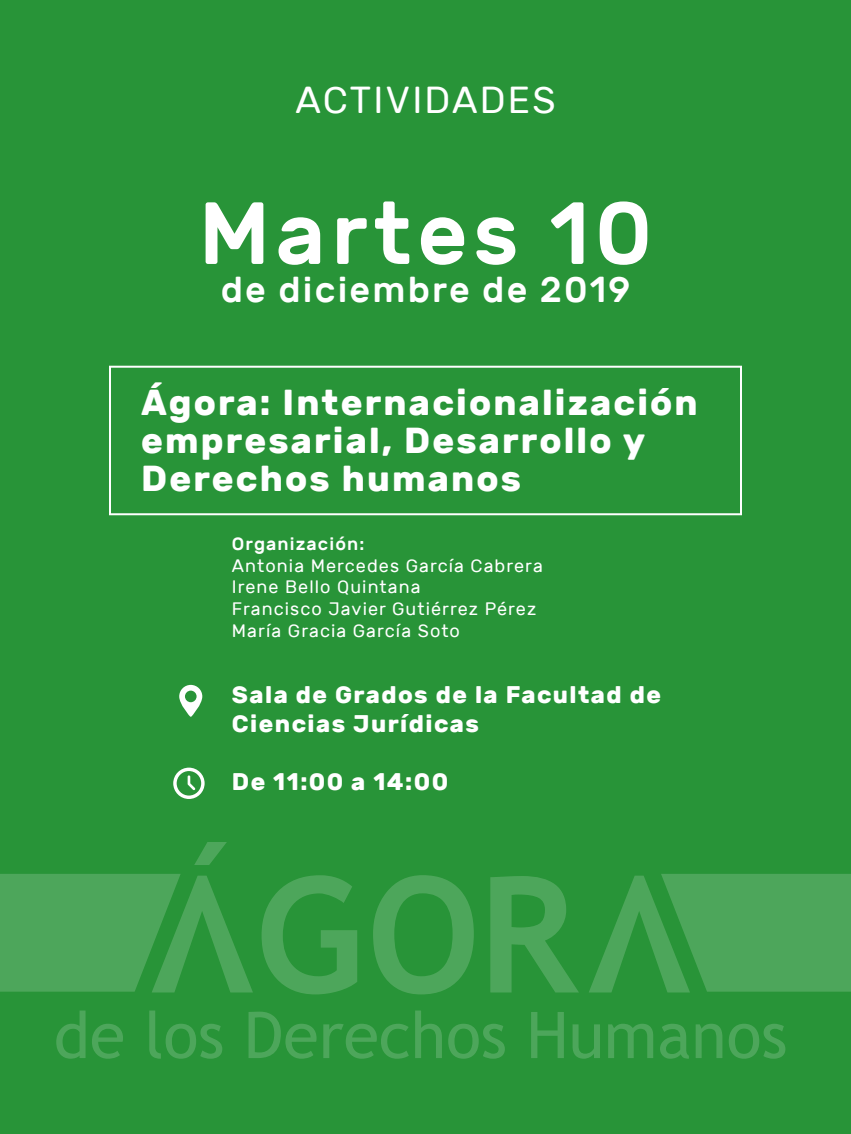
<style>
.page{position:relative;width:851px;height:1134px;background:#fff}
.page>*{position:absolute;margin:0;border:0;box-sizing:border-box;transform-origin:0 0}
.t1{font:500 88px "Rubik";letter-spacing:.06em;color:#fff}
.t2{font:37.4px "Rubik";letter-spacing:.06em;color:#fff}
.t3{font:700 36px/37.8px "Rubik";letter-spacing:.06em;color:#fff}
.t4{font:500 36px "Rubik";letter-spacing:.06em;color:#fff}
.t5{font:700 24px/28.8px "Rubik";letter-spacing:.06em;color:#fff}
.t6{font:18px/21.6px "Rubik";letter-spacing:.06em;color:#fff}
.t7{font:500 18px "Rubik";letter-spacing:.06em;color:#fff}
</style>
<div class="page">
<div style="left:0;top:0;width:850px;height:1134px;background:#289438"></div>
<svg style="left:261px;top:875px;width:318px;height:119px"></svg>
<svg style="left:194px;top:842px;width:33px;height:23px"></svg>
<svg style="left:589px;top:874px;width:261px;height:118px"></svg>
<svg style="left:0;top:874px;width:253px;height:118px"></svg>
<svg style="left:56px;top:1010px;width:729px;height:49px"></svg>
<svg style="left:179px;top:685px;width:23px;height:32px"></svg>
<svg style="left:173px;top:768px;width:31px;height:31px"></svg>
<div style="left:109px;top:366px;width:632px;height:149px;border:2px solid #fff"></div>
<h2 class="t2" style="left:295px;top:79px;width:262px">ACTIVIDADES</h2>
<h1 class="t1" style="left:199px;top:184px;width:455px">Martes 10</h1>
<h3 class="t4" style="left:221px;top:269px;width:411px">de diciembre de 2019</h3>
<h3 class="t3" style="left:141px;top:384px;width:558px">Ágora: Internacionalización empresarial, Desarrollo y<br>Derechos humanos</h3>
<p class="t7" style="left:232px;top:534px;width:134px">Organización:</p>
<p class="t6" style="left:232px;top:555px;width:312px">Antonia Mercedes García Cabrera<br>Irene Bello Quintana<br>Francisco Javier Gutiérrez Pérez<br>María Gracia García Soto</p>
<h3 class="t5" style="left:232px;top:681px;width:430px">Sala de Grados de la Facultad de<br>Ciencias Jurídicas</h3>
<h3 class="t5" style="left:232px;top:767px;width:218px">De 11:00 a 14:00</h3>
</div>
